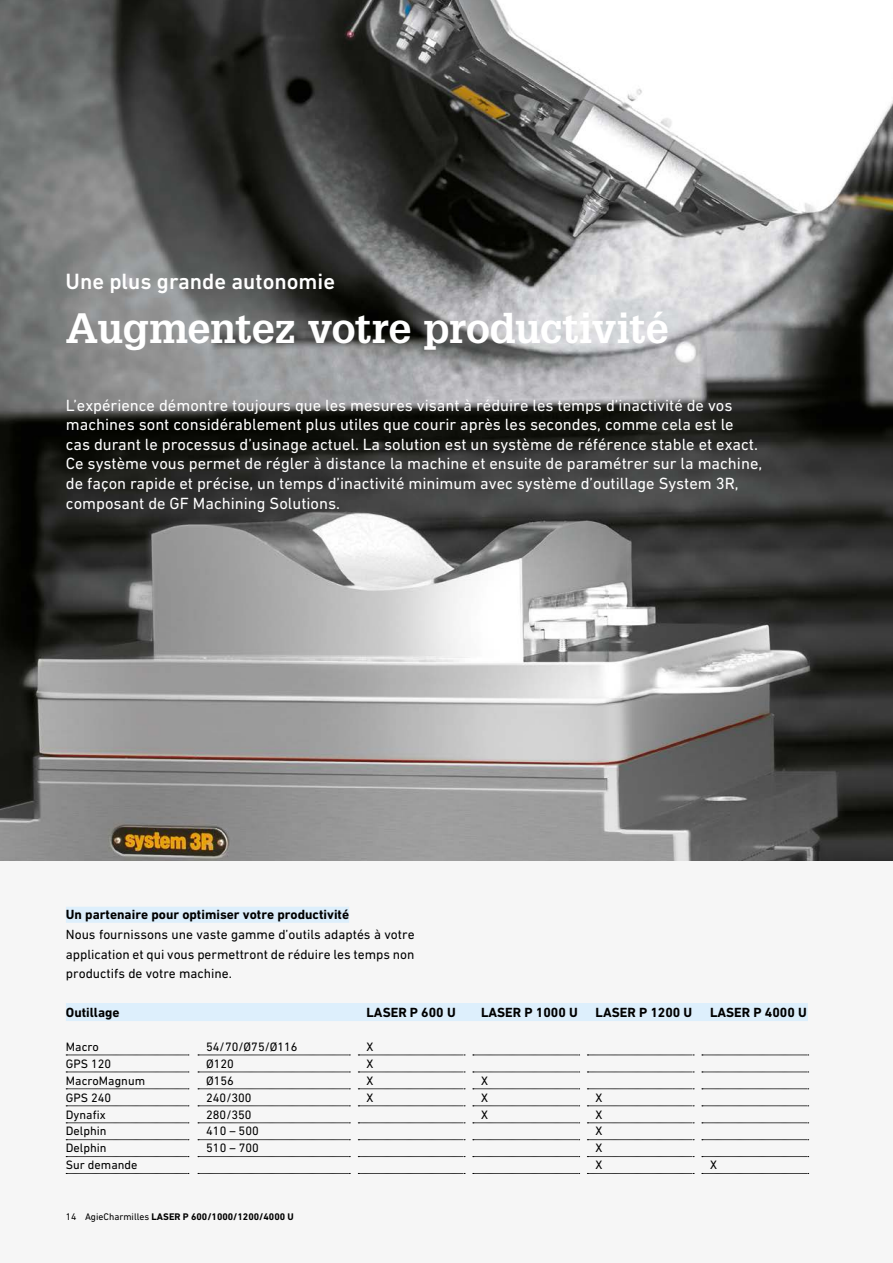
<style>
.page{position:relative;width:893px;height:1263px;background:#fff}
.page>*{position:absolute;margin:0;border:0;box-sizing:border-box;transform-origin:0 0}
.t1{font:700 41.55px "Glypha LT Pro";letter-spacing:-.01em;color:#fff}
.t2{font:500 22.5px "DIN Next W1 G";color:#fff}
.t3{font:16.5px/19.5px "DIN Next W1 G";color:#fff}
.t4{font:13.5px/19.5px "DIN Next W1 G";color:#000;text-align:justify}
.t5{font:700 13.5px "DIN Next W1 G";color:#000}
.t6{font:12.3px "DIN Next W1 G";color:#000}
.t7{font:700 9.75px "DIN Next W1 G";color:#000}
.s1{font-weight:400}
</style>
<div class="page">
<div style="left:0;top:782px;width:893px;height:481px;background:#f6f6f6"></div>
<img style="left:0;top:0;width:893px;height:861px">
<div style="left:66px;top:907px;width:283px;height:16px;background:#ddeffc"></div>
<div style="left:66px;top:1003px;width:742px;height:18px;background:#ddeffc"></div>
<svg style="left:66px;top:1055px;width:123px;height:1px"></svg>
<svg style="left:198px;top:1055px;width:152px;height:1px"></svg>
<svg style="left:358px;top:1055px;width:107px;height:1px"></svg>
<svg style="left:473px;top:1055px;width:107px;height:1px"></svg>
<svg style="left:587px;top:1055px;width:107px;height:1px"></svg>
<svg style="left:702px;top:1055px;width:107px;height:1px"></svg>
<svg style="left:66px;top:1072px;width:123px;height:1px"></svg>
<svg style="left:198px;top:1072px;width:152px;height:1px"></svg>
<svg style="left:358px;top:1072px;width:107px;height:1px"></svg>
<svg style="left:473px;top:1072px;width:107px;height:1px"></svg>
<svg style="left:587px;top:1072px;width:107px;height:1px"></svg>
<svg style="left:702px;top:1072px;width:107px;height:1px"></svg>
<svg style="left:66px;top:1088px;width:123px;height:1px"></svg>
<svg style="left:198px;top:1088px;width:152px;height:1px"></svg>
<svg style="left:358px;top:1088px;width:107px;height:1px"></svg>
<svg style="left:473px;top:1088px;width:107px;height:1px"></svg>
<svg style="left:587px;top:1088px;width:107px;height:1px"></svg>
<svg style="left:702px;top:1088px;width:107px;height:1px"></svg>
<svg style="left:66px;top:1105px;width:123px;height:1px"></svg>
<svg style="left:198px;top:1105px;width:152px;height:1px"></svg>
<svg style="left:358px;top:1105px;width:107px;height:1px"></svg>
<svg style="left:473px;top:1105px;width:107px;height:1px"></svg>
<svg style="left:587px;top:1105px;width:107px;height:1px"></svg>
<svg style="left:702px;top:1105px;width:107px;height:1px"></svg>
<svg style="left:66px;top:1122px;width:123px;height:1px"></svg>
<svg style="left:198px;top:1122px;width:152px;height:1px"></svg>
<svg style="left:358px;top:1122px;width:107px;height:1px"></svg>
<svg style="left:473px;top:1122px;width:107px;height:1px"></svg>
<svg style="left:587px;top:1122px;width:107px;height:1px"></svg>
<svg style="left:702px;top:1122px;width:107px;height:1px"></svg>
<svg style="left:66px;top:1139px;width:123px;height:1px"></svg>
<svg style="left:198px;top:1139px;width:152px;height:1px"></svg>
<svg style="left:358px;top:1139px;width:107px;height:1px"></svg>
<svg style="left:473px;top:1139px;width:107px;height:1px"></svg>
<svg style="left:587px;top:1139px;width:107px;height:1px"></svg>
<svg style="left:702px;top:1139px;width:107px;height:1px"></svg>
<svg style="left:66px;top:1156px;width:123px;height:1px"></svg>
<svg style="left:198px;top:1156px;width:152px;height:1px"></svg>
<svg style="left:358px;top:1156px;width:107px;height:1px"></svg>
<svg style="left:473px;top:1156px;width:107px;height:1px"></svg>
<svg style="left:587px;top:1156px;width:107px;height:1px"></svg>
<svg style="left:702px;top:1156px;width:107px;height:1px"></svg>
<svg style="left:66px;top:1173px;width:123px;height:1px"></svg>
<svg style="left:198px;top:1173px;width:152px;height:1px"></svg>
<svg style="left:358px;top:1173px;width:107px;height:1px"></svg>
<svg style="left:473px;top:1173px;width:107px;height:1px"></svg>
<svg style="left:587px;top:1173px;width:107px;height:1px"></svg>
<svg style="left:702px;top:1173px;width:107px;height:1px"></svg>
<h2 class="t2" style="left:66px;top:268px;width:271px">Une plus grande autonomie</h2>
<h1 class="t1" style="left:66px;top:302px;width:604px">Augmentez votre productivité</h1>
<p class="t3" style="left:66px;top:395px;width:698px">L’expérience démontre toujours que les mesures visant à réduire les temps d’inactivité de vos machines sont considérablement plus utiles que courir après les secondes, comme cela est le<br>cas durant le processus d’usinage actuel. La solution est un système de référence stable et exact.<br>Ce système vous permet de régler à distance la machine et ensuite de paramétrer sur la machine, de façon rapide et précise, un temps d’inactivité minimum avec système d’outillage System 3R, composant de GF Machining Solutions.</p>
<p class="t5" style="left:66px;top:907px;width:285px">Un partenaire pour optimiser votre productivité</p>
<p class="t4" style="left:66px;top:924px;width:350px">Nous fournissons une vaste gamme d’outils adaptés à votre application et qui vous permettront de réduire les temps non productifs de votre machine.</p>
<p class="t5" style="left:66px;top:1004px;width:55px">Outillage</p>
<p class="t5" style="left:367px;top:1004px;width:91px">LASER P 600 U</p>
<p class="t5" style="left:481px;top:1004px;width:98px">LASER P 1000 U</p>
<p class="t5" style="left:596px;top:1004px;width:98px">LASER P 1200 U</p>
<p class="t5" style="left:710px;top:1004px;width:98px">LASER P 4000 U</p>
<p class="t6" style="left:66px;top:1039px;width:35px">Macro</p>
<p class="t6" style="left:206px;top:1039px;width:93px">54/70/Ø75/Ø116</p>
<p class="t6" style="left:367px;top:1039px;width:8px">X</p>
<p class="t6" style="left:66px;top:1056px;width:47px">GPS 120</p>
<p class="t6" style="left:206px;top:1056px;width:29px">Ø120</p>
<p class="t6" style="left:367px;top:1056px;width:8px">X</p>
<p class="t6" style="left:66px;top:1073px;width:81px">MacroMagnum</p>
<p class="t6" style="left:206px;top:1073px;width:29px">Ø156</p>
<p class="t6" style="left:367px;top:1073px;width:8px">X</p>
<p class="t6" style="left:481px;top:1073px;width:8px">X</p>
<p class="t6" style="left:66px;top:1090px;width:47px">GPS 240</p>
<p class="t6" style="left:206px;top:1090px;width:47px">240/300</p>
<p class="t6" style="left:367px;top:1090px;width:8px">X</p>
<p class="t6" style="left:481px;top:1090px;width:8px">X</p>
<p class="t6" style="left:596px;top:1090px;width:8px">X</p>
<p class="t6" style="left:66px;top:1107px;width:41px">Dynafix</p>
<p class="t6" style="left:206px;top:1107px;width:47px">280/350</p>
<p class="t6" style="left:481px;top:1107px;width:8px">X</p>
<p class="t6" style="left:596px;top:1107px;width:8px">X</p>
<p class="t6" style="left:66px;top:1124px;width:42px">Delphin</p>
<p class="t6" style="left:206px;top:1124px;width:54px">410 – 500</p>
<p class="t6" style="left:596px;top:1124px;width:8px">X</p>
<p class="t6" style="left:66px;top:1141px;width:42px">Delphin</p>
<p class="t6" style="left:206px;top:1141px;width:54px">510 – 700</p>
<p class="t6" style="left:596px;top:1141px;width:8px">X</p>
<p class="t6" style="left:66px;top:1158px;width:73px">Sur demande</p>
<p class="t6" style="left:596px;top:1158px;width:8px">X</p>
<p class="t6" style="left:710px;top:1158px;width:8px">X</p>
<p class="t7" style="left:66px;top:1211px;width:229px"><span class="s1">14 AgieCharmilles</span> LASER P 600/1000/1200/4000 U</p>
</div>
